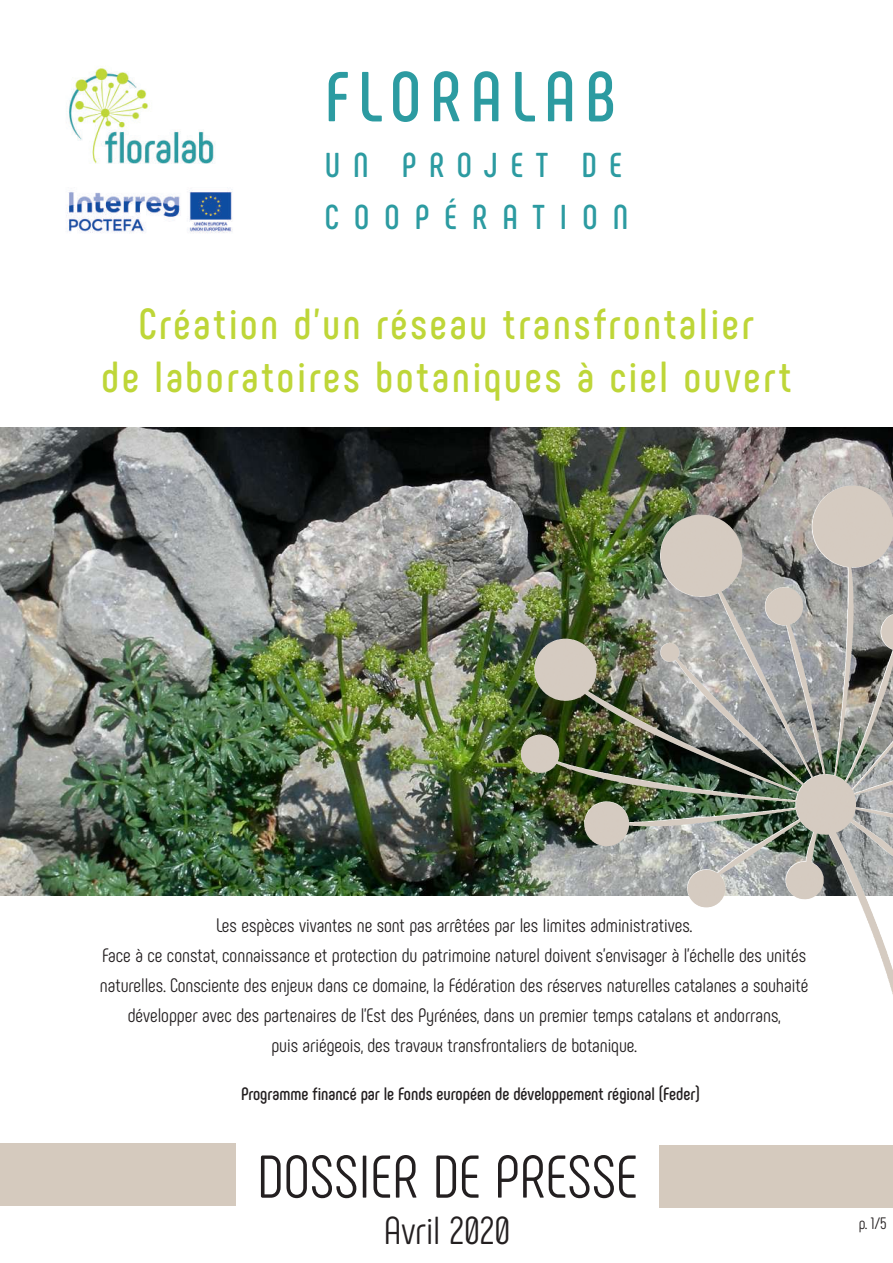
<style>
.page{position:relative;width:893px;height:1263px;background:#fff}
.page>*{position:absolute;margin:0;border:0;box-sizing:border-box;transform-origin:0 0}
.t1{font:700 70.5px "Phenomena";letter-spacing:.13em;color:#2c9ba1}
.t2{font:60px "Phenomena";color:#231f20}
.t3{font:700 43.5px/52.5px "Phenomena";letter-spacing:.065em;color:#bed638;text-align:center}
.t4{font:39px "Phenomena";color:#231f20}
.t5{font:700 34.5px/52.5px "Phenomena";letter-spacing:.435em;color:#2c9ba1}
.t6{font:19.5px/30px "Phenomena";color:#231f20;text-align:center}
.t7{font:700 18px "Phenomena";color:#231f20}
.t8{font:16.5px "Phenomena";color:#231f20}
</style>
<div class="page">
<img style="left:0;top:428px;width:893px;height:467px">
<img style="left:811px;top:486px;width:40px;height:197px">
<img style="left:66px;top:68px;width:167px;height:165px">
<div style="left:0;top:1144px;width:235px;height:62px;background:#d5cabe"></div>
<div style="left:659px;top:1145px;width:234px;height:62px;background:#d5cabe"></div>
<h1 class="t1" style="left:325px;top:54px;width:292px">FLORALAB</h1>
<h3 class="t5" style="left:325px;top:138px;width:305px">UN PROJET DE<br>COOPÉRATION</h3>
<h3 class="t3" style="left:102px;top:298px;width:691px">Création d’un réseau transfrontalier<br>de laboratoires botaniques à ciel ouvert</h3>
<p class="t6" style="left:100px;top:911px;width:710px">Les espèces vivantes ne sont pas arrêtées par les limites administratives.<br>Face à ce constat, connaissance et protection du patrimoine naturel doivent s’envisager à l’échelle des unités naturelles. Consciente des enjeux dans ce domaine, la Fédération des réserves naturelles catalanes a souhaité développer avec des partenaires de l’Est des Pyrénées, dans un premier temps catalans et andorrans,<br>puis ariégeois, des travaux transfrontaliers de botanique.</p>
<p class="t7" style="left:241px;top:1083px;width:460px">Programme financé par le Fonds européen de développement régional (Feder)</p>
<h2 class="t2" style="left:257px;top:1142px;width:382px">DOSSIER DE PRESSE</h2>
<h3 class="t4" style="left:384px;top:1208px;width:128px">Avril 2020</h3>
<p class="t8" style="left:859px;top:1214px;width:29px">p. 1/5</p>
</div>
